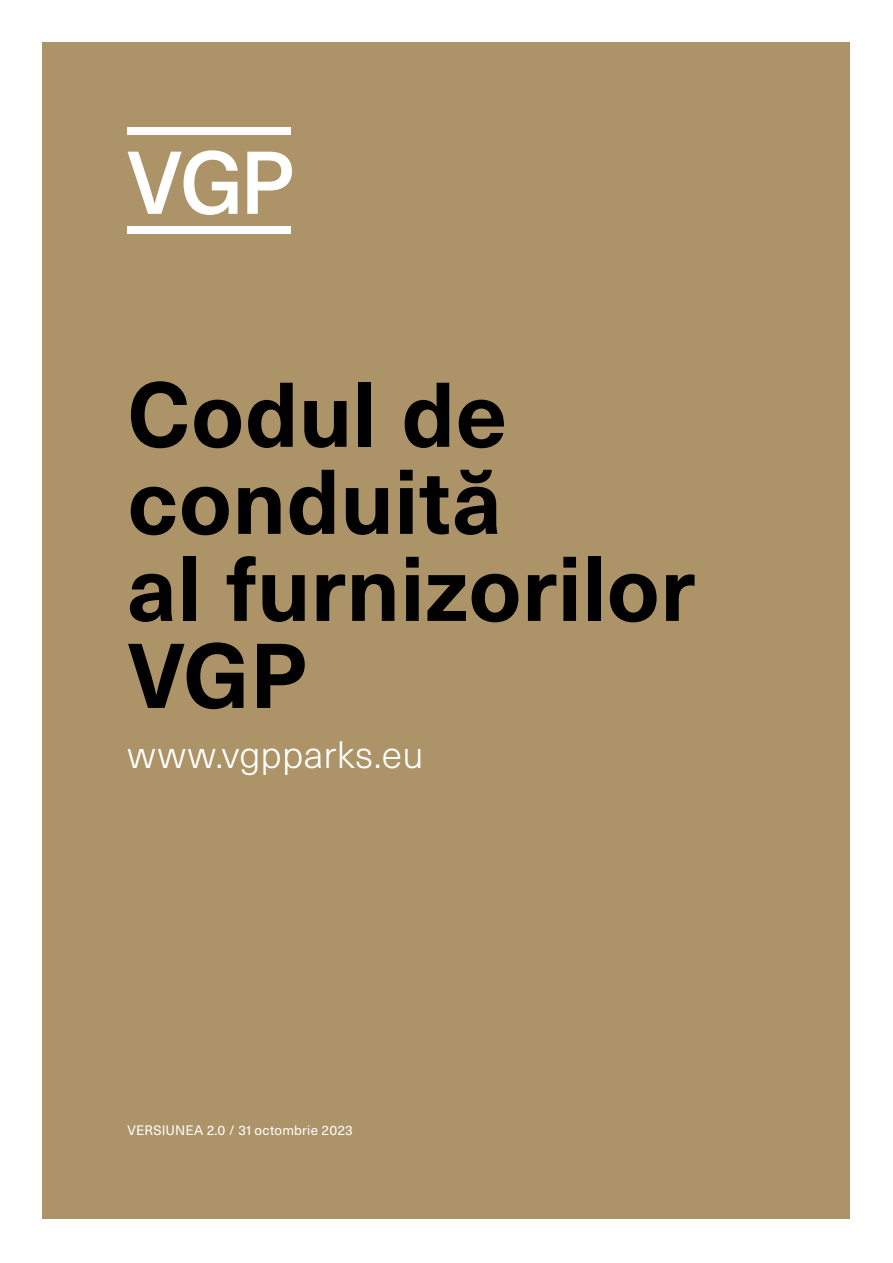
<style>
.page{position:relative;width:893px;height:1263px;background:#fff}
.page>*{position:absolute;margin:0;border:0;box-sizing:border-box;transform-origin:0 0}
.t1{font:700 90px/87px "Neue Haas Unica Pro";color:#000}
.t2{font:300 37.5px "Neue Haas Unica Pro";letter-spacing:.01em;color:#fff}
.t3{font:13.5px "Neue Haas Unica Pro";letter-spacing:.015em;color:#fff}
</style>
<div class="page">
<div style="left:43px;top:43px;width:807px;height:1176px;background:#ac9368"></div>
<svg style="left:128px;top:150px;width:110px;height:65px"></svg>
<svg style="left:247px;top:152px;width:45px;height:62px"></svg>
<div style="left:128px;top:128px;width:163px;height:7px;background:#fff"></div>
<div style="left:128px;top:226px;width:163px;height:8px;background:#fff"></div>
<p class="t1" style="left:128px;top:372px;width:569px">Codul de conduită<br>al furnizorilor<br>VGP</p>
<p class="t2" style="left:128px;top:732px;width:297px">www.vgpparks.eu</p>
<p class="t3" style="left:128px;top:1122px;width:227px">VERSIUNEA 2.0 / 31 octombrie 2023</p>
</div>
